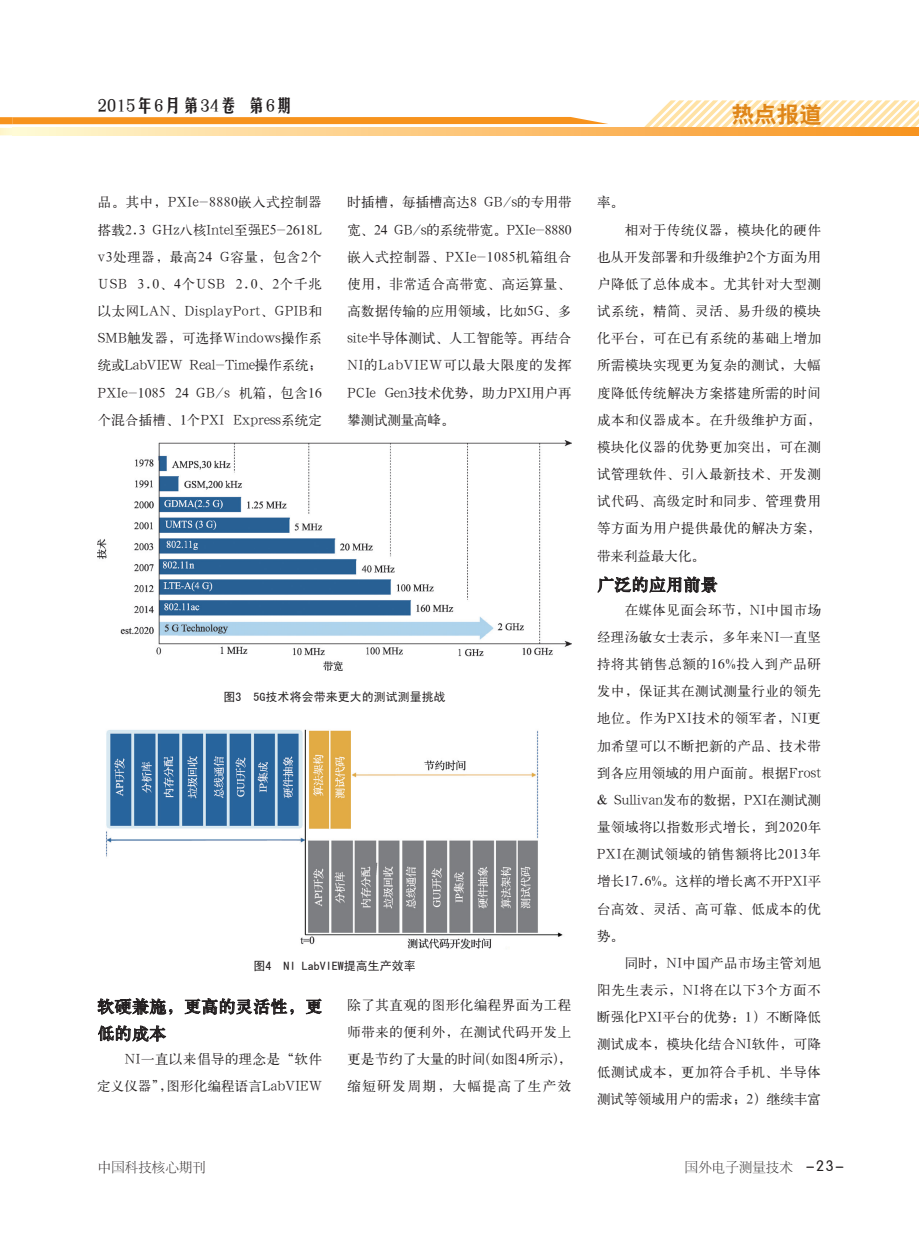
<style>
.page{position:relative;width:919px;height:1238px;background:#fff}
.page>*{position:absolute;margin:0;border:0;box-sizing:border-box;transform-origin:0 0}
.t1{font:22.5px "H Yb 2 gj";color:#df8619}
.t2{font:18px "H Yb 3 gj";letter-spacing:.025em;color:#231f20}
.正文{font:17.25px/27px "H Ya 3 gj";color:#231f20}
.t3{font:15px "FZY3 JW GB1 0";color:#231f20}
.正文-2{font:13.5px/27.2px "H Ya 1 gj";letter-spacing:.03em;color:#231f20;text-align:justify}
.正文-3{font:13.5px/27.2px "H Ya 1 gj";letter-spacing:.01em;color:#231f20;text-align:right}
.t4{font:13.5px "FZSYJW GB1 0";color:#231f20}
.大标题{font:12px "Sim Hei";color:#231f20}
</style>
<div class="page">
<svg style="left:638px;top:100px;width:280px;height:28px"></svg>
<svg style="left:608px;top:128px;width:310px;height:7px;background:#f8a33c"></svg>
<svg style="left:0;top:117px;width:608px;height:18px;background:#fbc47b"></svg>
<img style="left:98px;top:440px;width:473px;height:230px">
<svg style="left:97px;top:998px;width:76px;height:17px"></svg>
<svg style="left:184px;top:998px;width:110px;height:16px"></svg>
<svg style="left:306px;top:998px;width:16px;height:16px"></svg>
<svg style="left:98px;top:1025px;width:68px;height:17px"></svg>
<img style="left:106px;top:729px;width:457px;height:220px">
<svg style="left:597px;top:576px;width:120px;height:17px"></svg>
<h2 class="t2" style="left:98px;top:97px;width:197px">2015年6月第34卷 第6期</h2>
<h1 class="t1" style="left:731px;top:103px;width:91px">热点报道</h1>
<p class="正文-2" style="left:98px;top:189px;width:226px">品。其中，PXIe-8880嵌入式控制器搭载2.3 GHz八核Intel至强E5-2618L v3处理器，最高24 G容量，包含2个USB 3.0、4个USB 2.0、2个千兆以太网LAN、DisplayPort、GPIB和SMB触发器，可选择Windows操作系统或LabVIEW Real-Time操作系统；PXIe-1085 24 GB/s 机箱，包含16个混合插槽、1个PXI Express系统定</p>
<p class="正文-2" style="left:347px;top:189px;width:226px">时插槽，每插槽高达8 GB/s的专用带宽、24 GB/s的系统带宽。PXIe-8880嵌入式控制器、PXIe-1085机箱组合使用，非常适合高带宽、高运算量、高数据传输的应用领域，比如5G、多site半导体测试、人工智能等。再结合NI的LabVIEW可以最大限度的发挥PCIe Gen3技术优势，助力PXI用户再攀测试测量高峰。</p>
<p class="大标题" style="left:223px;top:690px;width:223px">图3 5G技术将会带来更大的测试测量挑战</p>
<p class="大标题" style="left:253px;top:959px;width:163px">图4 NI LabVIEW提高生产效率</p>
<p class="正文" style="left:97px;top:992px;width:227px">软硬兼施，更高的灵活性，更低的成本</p>
<p class="正文-3" style="left:97px;top:1044px;width:226px">NI一直以来倡导的理念是“软件<br>定义仪器”，图形化编程语言LabVIEW</p>
<p class="正文-2" style="left:347px;top:990px;width:225px">除了其直观的图形化编程界面为工程师带来的便利外，在测试代码开发上更是节约了大量的时间(如图4所示)，缩短研发周期，大幅提高了生产效</p>
<p class="正文-2" style="left:597px;top:189px;width:28px">率。</p>
<p class="正文-2" style="left:597px;top:216px;width:225px;text-indent:28px">相对于传统仪器，模块化的硬件也从开发部署和升级维护2个方面为用户降低了总体成本。尤其针对大型测试系统，精简、灵活、易升级的模块化平台，可在已有系统的基础上增加所需模块实现更为复杂的测试，大幅度降低传统解决方案搭建所需的时间成本和仪器成本。在升级维护方面，模块化仪器的优势更加突出，可在测试管理软件、引入最新技术、开发测试代码、高级定时和同步、管理费用等方面为用户提供最优的解决方案，带来利益最大化。</p>
<p class="正文" style="left:597px;top:571px;width:122px">广泛的应用前景</p>
<p class="正文-2" style="left:597px;top:596px;width:226px;text-indent:28px">在媒体见面会环节，NI中国市场经理汤敏女士表示，多年来NI一直坚持将其销售总额的16%投入到产品研发中，保证其在测试测量行业的领先地位。作为PXI技术的领军者，NI更加希望可以不断把新的产品、技术带到各应用领域的用户面前。根据Frost &amp; Sullivan发布的数据，PXI在测试测量领域将以指数形式增长，到2020年PXI在测试领域的销售额将比2013年增长17.6%。这样的增长离不开PXI平台高效、灵活、高可靠、低成本的优势。</p>
<p class="正文-2" style="left:597px;top:949px;width:225px;text-indent:28px">同时，NI中国产品市场主管刘旭阳先生表示，NI将在以下3个方面不断强化PXI平台的优势：1）不断降低测试成本，模块化结合NI软件，可降低测试成本，更加符合手机、半导体测试等领域用户的需求；2）继续丰富</p>
<p class="t4" style="left:98px;top:1159px;width:110px">中国科技核心期刊</p>
<p class="t4" style="left:684px;top:1159px;width:110px">国外电子测量技术</p>
<p class="t3" style="left:805px;top:1157px;width:40px">-23-</p>
</div>
